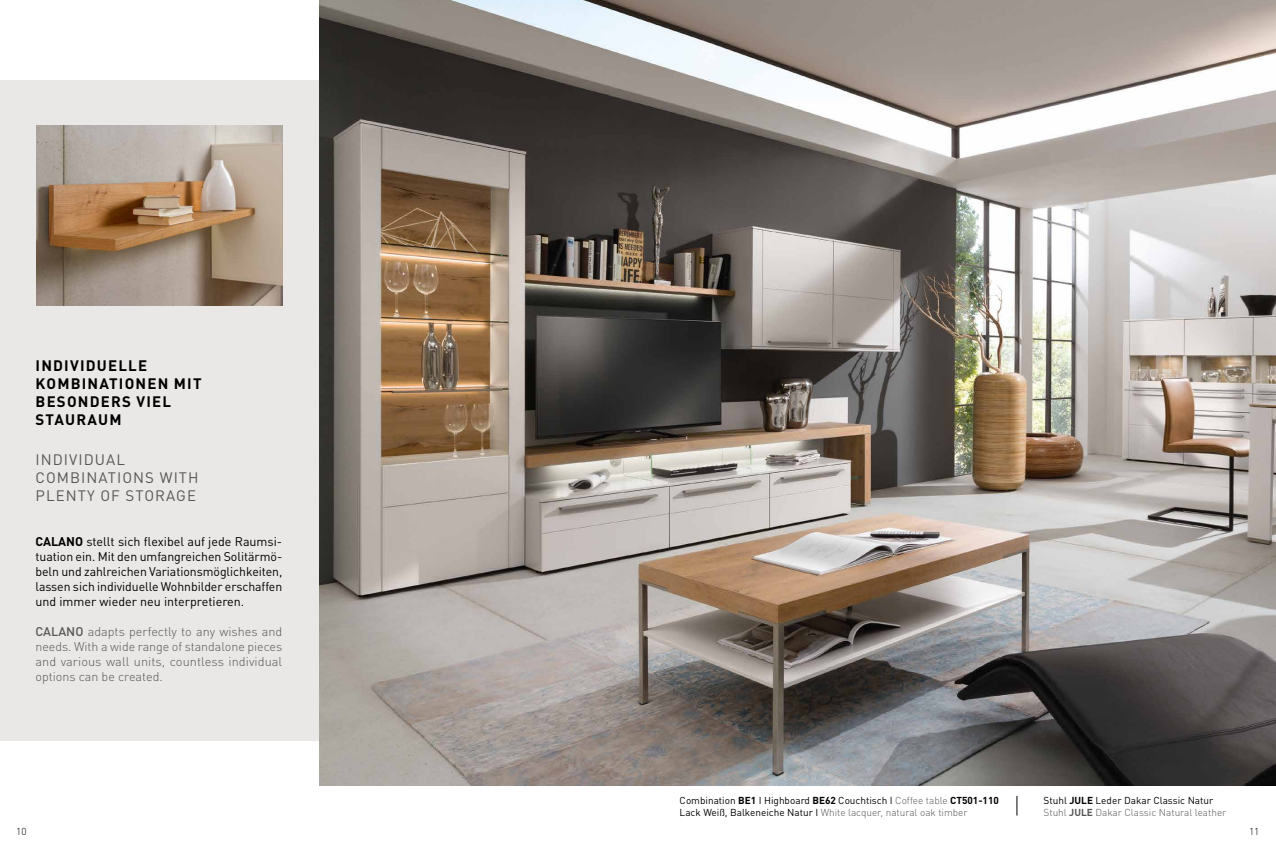
<style>
.page{position:relative;width:1276px;height:851px;background:#fff}
.page>*{position:absolute;margin:0;border:0;box-sizing:border-box;transform-origin:0 0}
.t1{font:700 15px/18px "DIN Pro";letter-spacing:.08em;color:#000}
.t2{font:15px/18px "DIN Pro";letter-spacing:.07em;color:#575756}
.t3{font:12.5px/15px "DIN Pro";color:#000;text-align:justify}
.t4{font:300 12.5px/15px "DIN Pro";color:#575756;text-align:justify}
.t5{font:10px/12px "DIN Pro";color:#000}
.t6{font:300 10px/12px "DIN Pro";color:#575756}
.t7{font:300 10px "DIN Pro";color:#000}
.s1{font-weight:700}
.s2{font-weight:500}
.s3{font-weight:300;color:#575756}
.s4{font-weight:400;color:#000}
.s5{font-weight:700;color:#000}
</style>
<div class="page">
<div style="left:0;top:80px;width:319px;height:660px;background:#eae8e6"></div>
<img style="left:319px;top:0;width:957px;height:785px">
<img style="left:36px;top:125px;width:246px;height:180px">
<svg style="left:1016px;top:795px;width:1px;height:20px"></svg>
<p class="t1" style="left:36px;top:354px;width:168px">INDIVIDUELLE<br>KOMBINATIONEN MIT<br>BESONDERS VIEL<br>STAURAUM</p>
<p class="t2" style="left:36px;top:449px;width:165px">INDIVIDUAL<br>COMBINATIONS WITH<br>PLENTY OF STORAGE</p>
<p class="t3" style="left:35px;top:533px;width:248px"><span class="s1">CALANO</span> stellt sich flexibel auf jede Raumsi&shy;tuation ein. Mit den umfangreichen Solitärmö&shy;beln und zahlreichen Variationsmöglichkeiten, lassen sich individuelle Wohnbilder erschaffen und immer wieder neu interpretieren.</p>
<p class="t4" style="left:35px;top:622px;width:248px"><span class="s2">CALANO</span> adapts perfectly to any wishes and needs. With a wide range of standalone pieces and various wall units, countless individual options can be created.</p>
<p class="t5" style="left:679px;top:793px;width:321px">Combination <span class="s1">BE1</span> I Highboard <span class="s1">BE62</span> Couchtisch I <span class="s3">Coffee table</span> <span class="s1">CT501-110<br></span>Lack Weiß, Balkeneiche Natur I <span class="s3">White lacquer, natural oak timber</span></p>
<p class="t6" style="left:1043px;top:792px;width:184px"><span class="s4">Stuhl</span> <span class="s5">JULE</span> <span class="s4">Leder Dakar Classic Natur<br></span>Stuhl <span class="s1">JULE</span> Dakar Classic Natural leather</p>
<p class="t7" style="left:16px;top:823px;width:12px">10</p>
<p class="t7" style="left:1249px;top:823px;width:12px">11</p>
</div>
